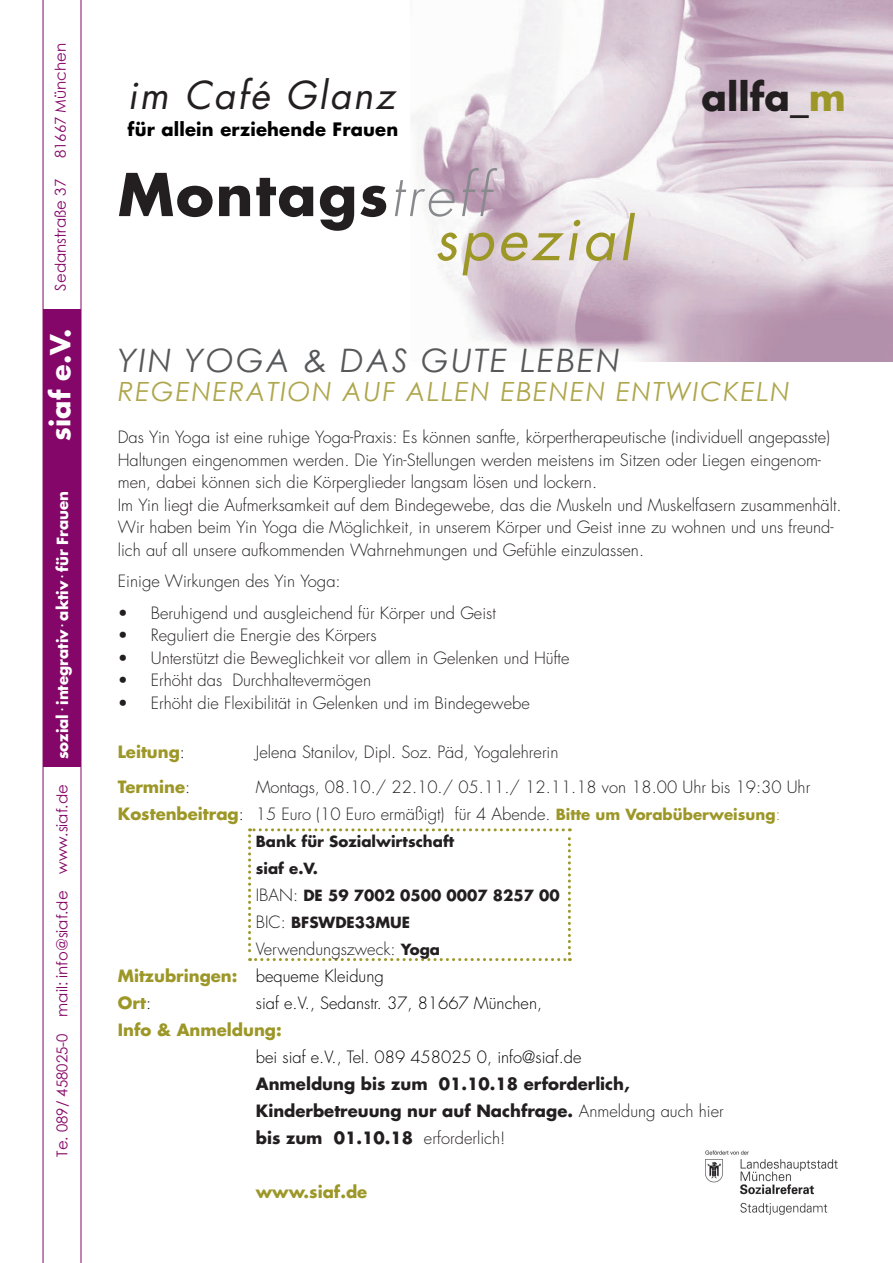
<style>
.page{position:relative;width:893px;height:1263px;background:#fff}
.page>*{position:absolute;margin:0;border:0;box-sizing:border-box;transform-origin:0 0}
.t1{font:700 57.3px/44.1px "Futura";letter-spacing:.03em;color:#231f20}
.t2{font:italic 37.5px "Futura";letter-spacing:.06em;color:#231f20}
.t3{font:700 37.5px "Futura";color:#231f20}
.t4{font:italic 32.4px "Century Gothic";letter-spacing:.06em;color:#57585a}
.t5{font:700 27px "Futura";color:#fff}
.t6{font:italic 26.4px "Century Gothic";letter-spacing:.06em;color:#aea64c}
.t7{font:700 18px "Futura";letter-spacing:.01em;color:#000}
.t8{font:300 16.5px/22.5px "Futura";color:#231f20}
.t9{font:700 16.5px/27px "Futura";color:#231f20}
.t10{font:300 16.5px "Futura";color:#000}
.t11{font:700 16.5px "Futura";color:#9c9727}
.t12{font:700 15px/27px "Futura";color:#231f20}
.t13{font:15px "Century Gothic";color:#850669}
.t14{font:700 15px "Futura";color:#fff}
.s1{font-weight:300;font-style:italic;color:#87898c}
.s2{font-weight:400;font-style:italic;color:#9c9727}
.s3{color:#9c9727}
.s4{font-weight:300;color:#000}
.s5{font-weight:300;color:#231f20}
.s6{font-weight:700;color:#9c9727}
.s7{color:#000}
.s8{font-weight:700;font-size:15px;color:#9c9727}
.s9{font-weight:300;font-size:16.5px}
.s10{font-weight:700;font-size:15px}
.s11{font-weight:300}
</style>
<div class="page">
<img style="left:412px;top:0;width:481px;height:361px">
<hr style="left:43px;top:0;width:1px;height:1263px;background:#850669">
<div style="left:43px;top:309px;width:38px;height:458px;background:#850669"></div>
<hr style="left:81px;top:0;width:1px;height:1263px;background:#850669">
<img style="left:706px;top:1150px;width:131px;height:64px">
<svg style="left:248px;top:828px;width:323px;height:133px"></svg>
<p class="t13" style="left:50px;top:158px;width:117px;rotate:-90deg">81667 München</p>
<p class="t13" style="left:50px;top:291px;width:113px;rotate:-90deg">Sedanstraße 37</p>
<h3 class="t5" style="left:41px;top:441px;width:113px;rotate:-90deg">siaf e.V.</h3>
<p class="t14" style="left:52px;top:759px;width:270px;rotate:-90deg">sozial <sup>.</sup> integrativ <sup>.</sup> aktiv <sup>.</sup> für Frauen</p>
<p class="t13" style="left:52px;top:1157px;width:374px;rotate:-90deg">Te. 089/ 458025-0 mail: info@siaf.de www.siaf.de</p>
<h2 class="t2" style="left:128px;top:69px;width:269px">im Café Glanz</h2>
<p class="t7" style="left:128px;top:117px;width:272px">für allein erziehende Frauen</p>
<h1 class="t1" style="left:434px;top:171px;width:199px;text-indent:-317px">Montags<span class="s1">treff </span><span class="s2">spezial</span></h1>
<h2 class="t3" style="left:702px;top:71px;width:146px">allfa_<span class="s3">m</span></h2>
<h3 class="t4" style="left:118px;top:338px;width:504px">YIN YOGA &amp; DAS GUTE LEBEN</h3>
<h3 class="t6" style="left:118px;top:373px;width:674px">REGENERATION AUF ALLEN EBENEN ENTWICKELN</h3>
<p class="t8" style="left:118px;top:426px;width:725px">Das Yin Yoga ist eine ruhige Yoga-Praxis: Es können sanfte, körpertherapeutische (individuell angepasste)<br>Haltungen eingenommen werden. Die Yin-Stellungen werden meistens im Sitzen oder Liegen eingenom&shy;men, dabei können sich die Körperglieder langsam lösen und lockern.<br>Im Yin liegt die Aufmerksamkeit auf dem Bindegewebe, das die Muskeln und Muskelfasern zusammenhält.<br>Wir haben beim Yin Yoga die Möglichkeit, in unserem Körper und Geist inne zu wohnen und uns freund&shy;lich auf all unsere aufkommenden Wahrnehmungen und Gefühle einzulassen.</p>
<p class="t8" style="left:118px;top:570px;width:224px">Einige Wirkungen des Yin Yoga:</p>
<p class="t8" style="left:118px;top:602px;width:379px">• Beruhigend und ausgleichend für Körper und Geist</p>
<p class="t8" style="left:118px;top:624px;width:260px">• Reguliert die Energie des Körpers</p>
<p class="t8" style="left:118px;top:647px;width:453px">• Unterstützt die Beweglichkeit vor allem in Gelenken und Hüfte</p>
<p class="t8" style="left:118px;top:669px;width:255px">• Erhöht das Durchhaltevermögen</p>
<p class="t8" style="left:118px;top:692px;width:413px">• Erhöht die Flexibilität in Gelenken und im Bindegewebe</p>
<p class="t11" style="left:118px;top:741px;width:69px">Leitung<span class="s4">:</span></p>
<p class="t8" style="left:256px;top:741px;width:304px">Jelena Stanilov, Dipl. Soz. Päd, Yogalehrerin</p>
<p class="t11" style="left:118px;top:775px;width:74px">Termine<span class="s5">:</span></p>
<p class="t8" style="left:118px;top:774px;width:694px;line-height:27px;text-indent:138px">Montags, 08.10./ 22.10./ 05.11./ 12.11.18 von 18.00 Uhr bis 19:30 Uhr<br><span class="s6">Kostenbeitrag</span><span class="s7">:</span> 15 Euro (10 Euro ermäßigt) für 4 Abende. <span class="s8">Bitte um Vorabüberweisung</span><span class="s3">:</span></p>
<p class="t12" style="left:256px;top:827px;width:305px">Bank für Sozialwirtschaft<br>siaf e.V.<br><span class="s9">IBAN:</span> DE 59 7002 0500 0007 8257 00<br><span class="s9">BIC:</span> BFSWDE33MUE</p>
<p class="t8" style="left:118px;top:935px;width:324px;line-height:27px;text-indent:138px">Verwendungszweck: <span class="s10">Yoga<br></span><span class="s6">Mitzubringen:</span> <span class="s7">bequeme Kleidung<br></span><span class="s6">Ort</span><span class="s7">:</span></p>
<p class="t10" style="left:256px;top:992px;width:288px">siaf e.V., Sedanstr. 37, 81667 München,</p>
<p class="t11" style="left:118px;top:1018px;width:165px">Info &amp; Anmeldung:</p>
<p class="t10" style="left:256px;top:1046px;width:327px">bei siaf e.V., Tel. 089 458025 0, info@siaf.de</p>
<p class="t9" style="left:256px;top:1070px;width:469px">Anmeldung bis zum 01.10.18 erforderlich,<br>Kinderbetreuung nur auf Nachfrage. <span class="s11">Anmeldung auch hier </span>bis zum 01.10.18 <span class="s11">erforderlich!</span></p>
<p class="t11" style="left:256px;top:1180px;width:113px">www.siaf.de</p>
</div>
